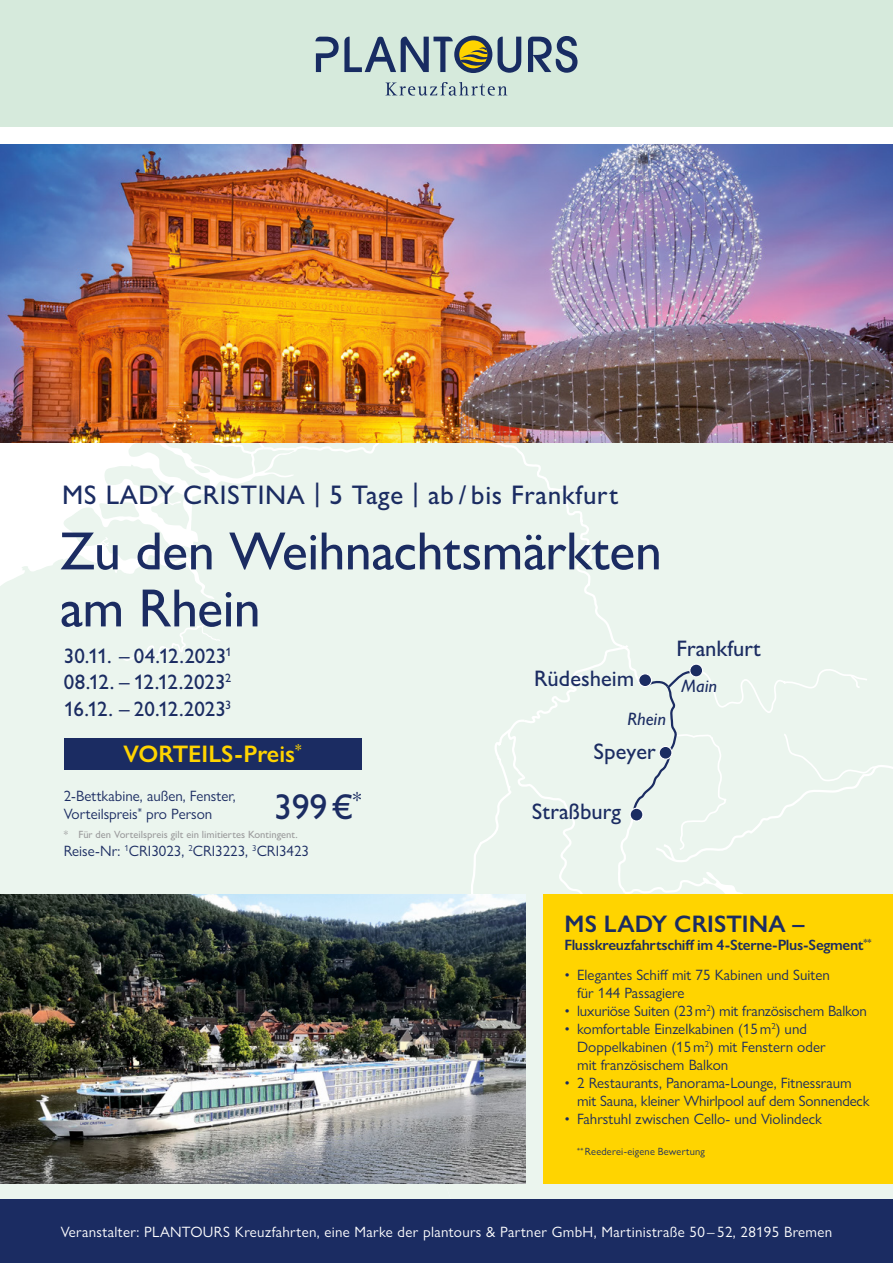
<style>
.page{position:relative;width:893px;height:1263px;background:#fff}
.page>*{position:absolute;margin:0;border:0;box-sizing:border-box;transform-origin:0 0}
.t1{font:500 54px/57px "Gill Sans Nova";letter-spacing:-.01em;color:#1b2c62}
.t2{font:500 36px "Gill Sans Nova";color:#1b2c62}
.t3{font:500 27px "Gill Sans Nova";letter-spacing:.025em;color:#1b2c62}
.t4{font:600 24px "Gill Sans Nova";color:#ffd400}
.t5{font:600 24px "Gill Sans Nova";letter-spacing:.005em;color:#1b2c62}
.t6{font:500 22.5px "Gill Sans Nova";color:#1b2c62}
.t7{font:500 21px/26.7px "Gill Sans Nova";letter-spacing:-.005em;color:#1b2c62;text-align:justify}
.t8{font:italic 500 18px "Gill Sans Nova";color:#1b2c62}
.t9{font:15px/18px "Gill Sans Nova";color:#1b2c62}
.t10{font:15px "Gill Sans Nova";letter-spacing:.02em;color:#fff}
.t11{font:600 15px "Gill Sans Nova";letter-spacing:-.02em;color:#1b2c62}
.t12{font:500 10.5px "Gill Sans Nova";color:#9c9c9d}
.t13{font:10.5px "Gill Sans Nova";letter-spacing:.02em;color:#1b2c62}
</style>
<div class="page">
<div style="left:879px;top:763px;width:14px;height:131px;background:#ebf5ee"></div>
<div style="left:23px;top:442px;width:856px;height:710px;background:#ebf5ee"></div>
<div style="left:638px;top:673px;width:14px;height:14px;background:#1b2c62;border:1px solid #fff;border-radius:50%"></div>
<div style="left:630px;top:808px;width:13px;height:13px;background:#1b2c62;border:1px solid #fff;border-radius:50%"></div>
<div style="left:659px;top:746px;width:13px;height:14px;background:#1b2c62;border:1px solid #fff;border-radius:50%"></div>
<svg style="left:689px;top:663px;width:14px;height:14px"></svg>
<img style="left:0;top:144px;width:893px;height:298px">
<img style="left:0;top:894px;width:525px;height:289px">
<div style="left:0;top:1199px;width:893px;height:64px;background:#1b2c62"></div>
<div style="left:0;top:0;width:893px;height:127px;background:#d6eadc"></div>
<svg style="left:498px;top:37px;width:23px;height:36px"></svg>
<svg style="left:528px;top:36px;width:49px;height:37px"></svg>
<svg style="left:315px;top:36px;width:177px;height:37px"></svg>
<svg style="left:385px;top:82px;width:122px;height:14px"></svg>
<div style="left:64px;top:738px;width:297px;height:32px;background:#1b2c62"></div>
<div style="left:543px;top:894px;width:350px;height:289px;background:#ffd400"></div>
<h3 class="t3" style="left:62px;top:478px;width:558px">MS LADY CRISTINA | 5 Tage | ab / bis Frankfurt</h3>
<h1 class="t1" style="left:60px;top:522px;width:603px">Zu den Weihnachtsmärkten am Rhein</h1>
<h3 class="t7" style="left:64px;top:642px;width:169px">30.11. – 04.12.2023<sup>1<br></sup>08.12. – 12.12.2023<sup>2<br></sup>16.12. – 20.12.2023<sup>3</sup></h3>
<h3 class="t4" style="left:124px;top:739px;width:180px">VORTEILS-Preis<sup>*</sup></h3>
<p class="t9" style="left:64px;top:787px;width:173px">2-Bettkabine, außen, Fenster,<br>Vorteilspreis<sup>*</sup> pro Person</p>
<h2 class="t2" style="left:274px;top:785px;width:89px">399€<sup>*</sup></h2>
<p class="t12" style="left:64px;top:828px;width:235px">* Für den Vorteilspreis gilt ein limitiertes Kontingent.</p>
<p class="t9" style="left:64px;top:842px;width:247px">Reise-Nr: <sup>1</sup>CRI3023, <sup>2</sup>CRI3223, <sup>3</sup>CRI3423</p>
<h3 class="t6" style="left:534px;top:665px;width:102px">Rüdesheim</h3>
<p class="t8" style="left:627px;top:708px;width:40px">Rhein</p>
<h3 class="t6" style="left:594px;top:737px;width:64px">Speyer</h3>
<h3 class="t6" style="left:532px;top:798px;width:91px">Straßburg</h3>
<h3 class="t6" style="left:676px;top:635px;width:86px">Frankfurt</h3>
<p class="t8" style="left:682px;top:675px;width:37px">Main</p>
<h3 class="t5" style="left:564px;top:909px;width:242px">MS LADY CRISTINA –</h3>
<p class="t11" style="left:564px;top:935px;width:309px">Flusskreuzfahrtschiff im 4-Sterne-Plus-Segment<sup>**</sup></p>
<p class="t9" style="left:577px;top:966px;width:254px;text-indent:-13px">• Elegantes Schiff mit 75 Kabinen und Suiten für 144 Passagiere</p>
<p class="t9" style="left:564px;top:1002px;width:304px">• luxuriöse Suiten (23m<sup>2</sup>) mit französischem Balkon</p>
<p class="t9" style="left:577px;top:1020px;width:250px;text-indent:-13px">• komfortable Einzelkabinen (15m<sup>2</sup>) und<br>Doppelkabinen (15m<sup>2</sup>) mit Fenstern oder mit französischem Balkon</p>
<p class="t9" style="left:577px;top:1074px;width:294px;text-indent:-13px">• 2 Restaurants, Panorama-Lounge, Fitnessraum mit Sauna, kleiner Whirlpool auf dem Sonnendeck</p>
<p class="t9" style="left:564px;top:1110px;width:259px">• Fahrstuhl zwischen Cello- und Violindeck</p>
<p class="t13" style="left:577px;top:1145px;width:129px"><sup>**</sup> Reederei-eigene Bewertung</p>
<p class="t10" style="left:61px;top:1223px;width:773px">Veranstalter: PLANTOURS Kreuzfahrten, eine Marke der plantours &amp; Partner GmbH, Martinistraße 50 – 52, 28195 Bremen</p>
</div>
